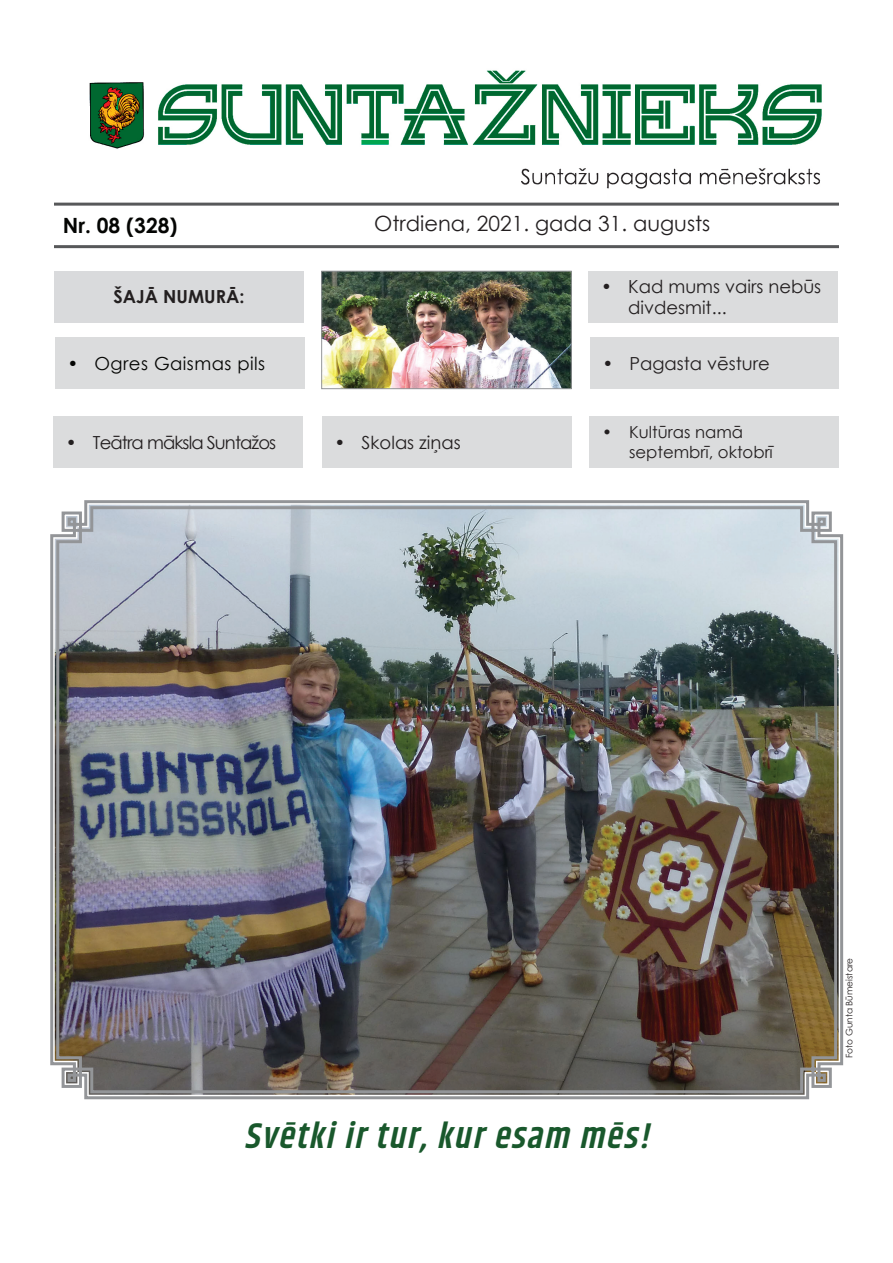
<style>
.page{position:relative;width:893px;height:1263px;background:#fff}
.page>*{position:absolute;margin:0;border:0;box-sizing:border-box;transform-origin:0 0}
.t1{font:italic 600 36px "Khand";color:#19582c}
.t2{font:21px "Century Gothic";color:#231f20}
.t3{font:700 21px "Century Gothic";color:#040503}
.t4{font:18px/21.6px "Century Gothic";color:#231f20}
.t5{font:18px "Century Gothic";letter-spacing:-.05em;color:#231f20}
.t6{font:18px "Century Gothic";letter-spacing:.025em;color:#040503}
.t7{font:700 18px "Century Gothic";color:#231f20}
.t8{font:16.5px/19.8px "Century Gothic";color:#231f20}
.t9{font:9px "Century Gothic";color:#231f20}
</style>
<div class="page">
<hr style="left:54px;top:203px;width:785px;height:3px;background:#57585a">
<hr style="left:54px;top:245px;width:785px;height:3px;background:#57585a">
<div style="left:54px;top:271px;width:250px;height:51px;background:#d9dadc"></div>
<div style="left:55px;top:338px;width:249px;height:51px;background:#dbdcdd"></div>
<div style="left:590px;top:338px;width:249px;height:51px;background:#dbdcdd"></div>
<div style="left:322px;top:416px;width:249px;height:51px;background:#dbdcdd"></div>
<div style="left:588px;top:271px;width:250px;height:51px;background:#dbdcdd"></div>
<div style="left:53px;top:416px;width:250px;height:51px;background:#dbdcdd"></div>
<div style="left:589px;top:416px;width:250px;height:51px;background:#dbdcdd"></div>
<svg style="left:50px;top:500px;width:794px;height:600px"></svg>
<img style="left:55px;top:505px;width:784px;height:590px">
<img style="left:323px;top:273px;width:247px;height:114px">
<div style="left:321px;top:271px;width:251px;height:118px;border:1px solid #939598"></div>
<img style="left:89px;top:70px;width:733px;height:119px">
<p class="t3" style="left:63px;top:210px;width:116px">Nr. 08 (328)</p>
<p class="t2" style="left:374px;top:208px;width:338px">Otrdiena, 2021. gada 31. augusts</p>
<p class="t7" style="left:114px;top:283px;width:133px">ŠAJĀ NUMURĀ:</p>
<p class="t4" style="left:628px;top:275px;width:195px;text-indent:-27px">• Kad mums vairs nebūs divdesmit...</p>
<p class="t6" style="left:67px;top:351px;width:199px">• Ogres Gaismas pils</p>
<p class="t4" style="left:602px;top:352px;width:169px">• Pagasta vēsture</p>
<p class="t5" style="left:66px;top:430px;width:212px">• Teātra māksla Suntažos</p>
<p class="t4" style="left:335px;top:431px;width:128px">• Skolas ziņas</p>
<p class="t8" style="left:629px;top:422px;width:145px;text-indent:-27px">• Kultūras namā septembrī, oktobrī</p>
<h1 class="t1" style="left:244px;top:1112px;width:418px">Svētkiirtur,kuresam mēs!</h1>
<p class="t9" style="left:843px;top:1058px;width:102px;rotate:-90deg">Foto Gunta Būmeistare</p>
</div>
